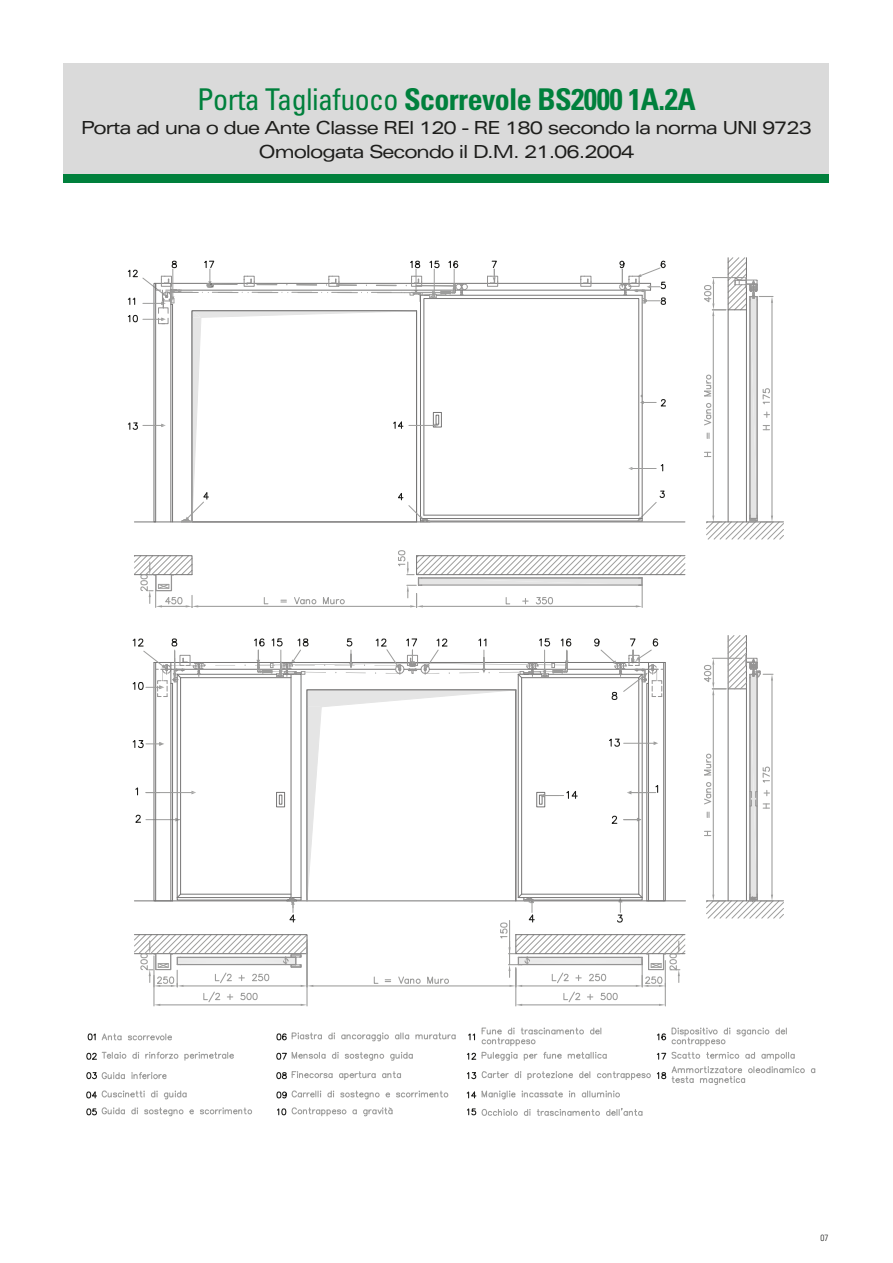
<style>
.page{position:relative;width:893px;height:1263px;background:#fff}
.page>*{position:absolute;margin:0;border:0;box-sizing:border-box;transform-origin:0 0}
.t1{font:700 condensed 30px "Univers LT Std";letter-spacing:-.02em;color:#00803c}
.t2{font:expanded 18px/24px "Univers LT Std";letter-spacing:-.06em;color:#1d1d1b;text-align:center}
.t3{font:300 condensed 9px "Univers LT Std";color:#1d1d1b}
.s1{font-weight:400}
</style>
<div class="page">
<div style="left:64px;top:64px;width:765px;height:119px;background:#dadada"></div>
<div style="left:64px;top:174px;width:765px;height:9px;background:#00803c"></div>
<div style="left:424px;top:298px;width:215px;height:217px;border:1px solid #777676"></div>
<hr style="left:429px;top:521px;width:213px;height:1px;background:#777676">
<hr style="left:642px;top:295px;width:1px;height:226px;background:#777676">
<hr style="left:420px;top:518px;width:222px;height:1px;background:#777676">
<hr style="left:424px;top:515px;width:215px;height:1px;background:#777676">
<hr style="left:134px;top:522px;width:551px;height:1px;background:#777676">
<hr style="left:156px;top:283px;width:495px;height:1px;background:#777676">
<hr style="left:436px;top:295px;width:206px;height:1px;background:#777676">
<hr style="left:455px;top:290px;width:196px;height:1px;background:#777676">
<hr style="left:198px;top:606px;width:212px;height:1px;background:#9d9d9c">
<svg style="left:263px;top:597px;width:6px;height:8px"></svg>
<svg style="left:293px;top:597px;width:52px;height:9px"></svg>
<svg style="left:134px;top:555px;width:64px;height:52px"></svg>
<svg style="left:637px;top:490px;width:28px;height:31px"></svg>
<svg style="left:640px;top:395px;width:26px;height:12px"></svg>
<svg style="left:628px;top:462px;width:36px;height:10px"></svg>
<svg style="left:704px;top:257px;width:80px;height:283px"></svg>
<svg style="left:396px;top:550px;width:290px;height:57px"></svg>
<svg style="left:132px;top:638px;width:554px;height:368px"></svg>
<svg style="left:704px;top:635px;width:80px;height:284px"></svg>
<div style="left:580px;top:276px;width:11px;height:8px;border:1px solid #959494"></div>
<div style="left:580px;top:283px;width:11px;height:4px;border:1px solid #959494"></div>
<svg style="left:581px;top:276px;width:11px;height:8px"></svg>
<div style="left:487px;top:283px;width:11px;height:4px;border:1px solid #959494"></div>
<svg style="left:127px;top:260px;width:341px;height:263px"></svg>
<svg style="left:487px;top:260px;width:12px;height:24px"></svg>
<svg style="left:619px;top:260px;width:47px;height:45px"></svg>
<svg style="left:87px;top:1033px;width:85px;height:8px"></svg>
<svg style="left:86px;top:1052px;width:40px;height:8px"></svg>
<svg style="left:132px;top:1052px;width:102px;height:8px"></svg>
<svg style="left:276px;top:1032px;width:180px;height:29px"></svg>
<svg style="left:86px;top:1072px;width:81px;height:8px"></svg>
<svg style="left:276px;top:1071px;width:125px;height:9px"></svg>
<svg style="left:86px;top:1090px;width:101px;height:10px"></svg>
<svg style="left:276px;top:1090px;width:45px;height:9px"></svg>
<svg style="left:327px;top:1090px;width:122px;height:10px"></svg>
<svg style="left:466px;top:1027px;width:350px;height:73px"></svg>
<svg style="left:86px;top:1107px;width:166px;height:10px"></svg>
<svg style="left:277px;top:1107px;width:69px;height:9px"></svg>
<svg style="left:352px;top:1107px;width:41px;height:10px"></svg>
<svg style="left:467px;top:1108px;width:64px;height:8px"></svg>
<svg style="left:537px;top:1108px;width:106px;height:8px"></svg>
<h1 class="t1" style="left:197px;top:81px;width:500px"><span class="s1">Porta Tagliafuoco</span> Scorrevole BS2000 1A.2A</h1>
<p class="t2" style="left:81px;top:115px;width:733px">Porta ad una o due Ante Classe REI 120 - RE 180 secondo la norma UNI 9723<br>Omologata Secondo il D.M. 21.06.2004</p>
<p class="t3" style="left:820px;top:1232px;width:9px">07</p>
</div>
